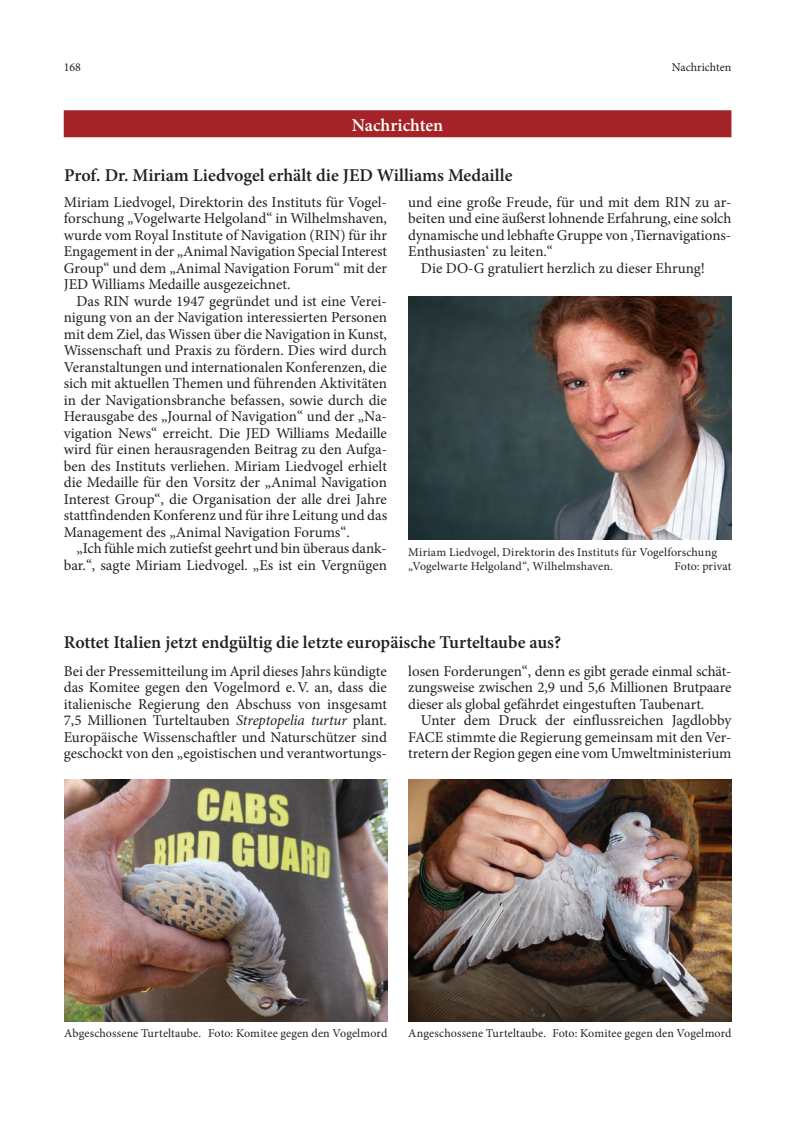
<style>
.page{position:relative;width:808px;height:1127px;background:#fff}
.page>*{position:absolute;margin:0;border:0;box-sizing:border-box;transform-origin:0 0}
.t1{font:600 18px "Minion Pro";color:#231f20}
.t2{font:600 18px "Minion Pro";letter-spacing:-.005em;color:#fff}
.t3{font:15px/16.5px "Minion Pro";color:#231f20;text-align:justify}
.t4{font:12px/13.5px "Minion Pro";letter-spacing:.01em;color:#231f20}
.s1{font-style:italic}
</style>
<div class="page">
<div style="left:64px;top:110px;width:667px;height:27px;background:#a32326"></div>
<img style="left:408px;top:297px;width:323px;height:242px">
<img style="left:64px;top:779px;width:323px;height:242px">
<img style="left:408px;top:779px;width:323px;height:243px">
<p class="t4" style="left:64px;top:61px;width:19px">168</p>
<p class="t4" style="left:672px;top:61px;width:61px">Nachrichten</p>
<p class="t2" style="left:352px;top:113px;width:93px">Nachrichten</p>
<p class="t1" style="left:64px;top:163px;width:450px">Prof. Dr. Miriam Liedvogel erhält die JED Williams Medaille</p>
<p class="t3" style="left:64px;top:194px;width:325px">Miriam Liedvogel, Direktorin des Instituts für Vogel&shy;forschung „Vogelwarte Helgoland“ in Wilhelmshaven, wurde vom Royal Institute of Navigation (RIN) für ihr Engagement in der „Animal Navigation Special Interest Group“ und dem „Animal Navigation Forum“ mit der JED Williams Medaille ausgezeichnet.</p>
<p class="t3" style="left:64px;top:293px;width:325px;text-indent:13px">Das RIN wurde 1947 gegründet und ist eine Verei&shy;nigung von an der Navigation interessierten Personen mit dem Ziel, das Wissen über die Navigation in Kunst, Wissenschaft und Praxis zu fördern. Dies wird durch Veranstaltungen und internationalen Konferenzen, die sich mit aktuellen Themen und führenden Aktivitäten in der Navigationsbranche befassen, sowie durch die Herausgabe des „Journal of Navigation“ und der „Na&shy;vigation News“ erreicht. Die JED Williams Medaille wird für einen herausragenden Beitrag zu den Aufga&shy;ben des Instituts verliehen. Miriam Liedvogel erhielt die Medaille für den Vorsitz der „Animal Navigation Interest Group“, die Organisation der alle drei Jahre stattfindenden Konferenz und für ihre Leitung und das Management des „Animal Navigation Forums“.</p>
<p class="t3" style="left:64px;top:540px;width:325px;text-align:right">„Ich fühle mich zutiefst geehrt und bin überaus dank&shy;bar.“, sagte Miriam Liedvogel. „Es ist ein Vergnügen</p>
<p class="t3" style="left:408px;top:194px;width:325px">und eine große Freude, für und mit dem RIN zu ar-</p>
<p class="t3" style="left:408px;top:210px;width:325px">beiten und eine äußerst lohnende Erfahrung, eine solch</p>
<p class="t3" style="left:408px;top:227px;width:325px">dynamische und lebhafte Gruppe von ‚Tiernavigations-</p>
<p class="t3" style="left:408px;top:243px;width:146px">Enthusiasten‘ zu leiten.“</p>
<p class="t3" style="left:421px;top:260px;width:286px">Die DO-G gratuliert herzlich zu dieser Ehrung!</p>
<p class="t4" style="left:408px;top:545px;width:310px">Miriam Liedvogel, Direktorin des Instituts für Vogelforschung „Vogelwarte Helgoland“, Wilhelmshaven.</p>
<p class="t4" style="left:674px;top:559px;width:58px">Foto: privat</p>
<p class="t1" style="left:64px;top:630px;width:499px">Rottet Italien jetzt endgültig die letzte europäische Turteltaube aus?</p>
<p class="t3" style="left:64px;top:663px;width:325px">Bei der Pressemitteilung im April dieses Jahrs kündigte das Komitee gegen den Vogelmord e.V. an, dass die italienische Regierung den Abschuss von insgesamt 7,5 Millionen Turteltauben <span class="s1">Streptopelia turtur</span> plant.<br>Europäische Wissenschaftler und Naturschützer sind geschockt von den „egoistischen und verantwortungs-</p>
<p class="t3" style="left:408px;top:663px;width:325px">losen Forderungen“, denn es gibt gerade einmal schät&shy;zungsweise zwischen 2,9 und 5,6 Millionen Brutpaare dieser als global gefährdet eingestuften Taubenart.</p>
<p class="t3" style="left:408px;top:712px;width:325px;text-indent:13px">Unter dem Druck der einflussreichen Jagdlobby FACE stimmte die Regierung gemeinsam mit den Ver&shy;tretern der Region gegen eine vom Umweltministerium</p>
<p class="t4" style="left:64px;top:1026px;width:325px">Abgeschossene Turteltaube. Foto: Komitee gegen den Vogelmord</p>
<p class="t4" style="left:408px;top:1026px;width:325px">Angeschossene Turteltaube. Foto: Komitee gegen den Vogelmord</p>
</div>
